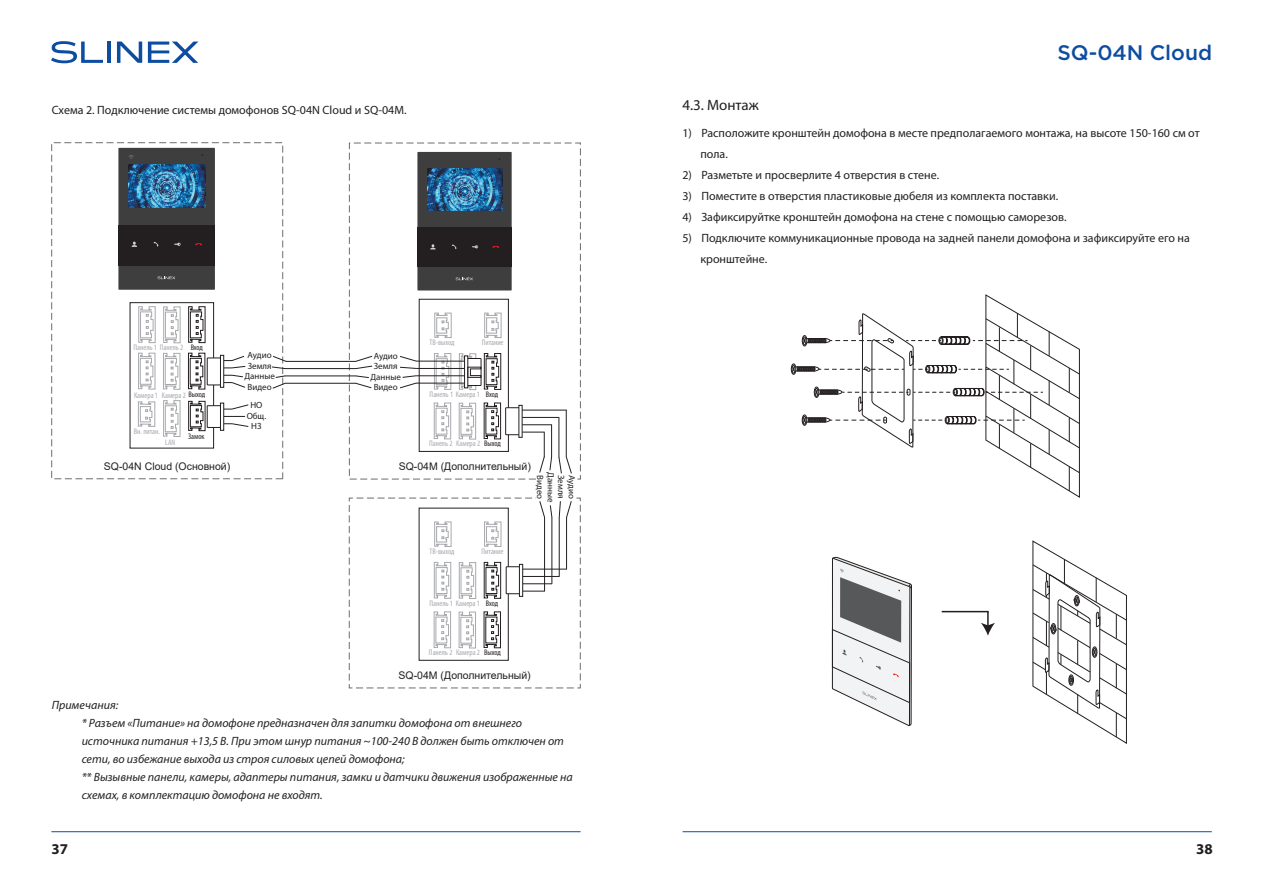
<style>
.page{position:relative;width:1263px;height:893px;background:#fff}
.page>*{position:absolute;margin:0;border:0;box-sizing:border-box;transform-origin:0 0}
.t1{font:500 21px "Gotham Pro";color:#0d4da1}
.t2{font:15px "Myriad Pro";color:#231f20}
.t3{font:700 15px "Myriad Pro";color:#231f20}
.t4{font:12px/21px "Myriad Pro";color:#231f20}
.t5{font:italic 12px/18px "Myriad Pro";color:#231f20}
.t6{font:10.5px "Arial";color:#231f20}
.t7{font:9px/10.5px "Myriad Pro";color:#231f20;text-align:center}
.t8{font:condensed 8.1px "Myriad Pro";color:#a8a9ad}
.t9{font:condensed 8.1px "Myriad Pro";letter-spacing:-.01em;color:#231f20}
</style>
<div class="page">
<div style="left:130px;top:302px;width:84px;height:146px;border:1px solid #231f20"></div>
<svg style="left:163px;top:306px;width:17px;height:37px"></svg>
<svg style="left:188px;top:306px;width:17px;height:37px"></svg>
<svg style="left:138px;top:306px;width:18px;height:37px"></svg>
<svg style="left:163px;top:353px;width:17px;height:37px"></svg>
<svg style="left:163px;top:400px;width:17px;height:37px"></svg>
<svg style="left:138px;top:353px;width:17px;height:36px"></svg>
<svg style="left:138px;top:401px;width:17px;height:26px"></svg>
<svg style="left:349px;top:142px;width:232px;height:338px"></svg>
<svg style="left:434px;top:353px;width:17px;height:37px"></svg>
<svg style="left:459px;top:403px;width:17px;height:36px"></svg>
<svg style="left:434px;top:403px;width:17px;height:36px"></svg>
<svg style="left:434px;top:313px;width:18px;height:25px"></svg>
<svg style="left:484px;top:313px;width:17px;height:25px"></svg>
<hr style="left:416px;top:361px;width:49px;height:1px;background:#231f20">
<hr style="left:416px;top:368px;width:49px;height:1px;background:#231f20">
<hr style="left:416px;top:376px;width:49px;height:1px;background:#231f20">
<hr style="left:416px;top:383px;width:49px;height:1px;background:#231f20">
<svg style="left:459px;top:353px;width:42px;height:37px"></svg>
<hr style="left:522px;top:417px;width:37px;height:1px;background:#231f20">
<hr style="left:522px;top:410px;width:44px;height:1px;background:#231f20">
<svg style="left:558px;top:456px;width:14px;height:18px"></svg>
<svg style="left:484px;top:403px;width:68px;height:70px"></svg>
<hr style="left:551px;top:425px;width:1px;height:32px;background:#231f20">
<hr style="left:559px;top:417px;width:1px;height:40px;background:#231f20">
<hr style="left:566px;top:410px;width:1px;height:47px;background:#231f20">
<svg style="left:348px;top:497px;width:233px;height:192px"></svg>
<svg style="left:519px;top:564px;width:4px;height:33px"></svg>
<div style="left:791px;top:364px;width:5px;height:10px;border:1px solid #231f20;border-radius:50%"></div>
<div style="left:417px;top:152px;width:95px;height:138px;background:#3e3e3f"></div>
<div style="left:417px;top:227px;width:95px;height:40px;background:#231f20"></div>
<svg style="left:456px;top:278px;width:17px;height:2px"></svg>
<svg style="left:430px;top:244px;width:6px;height:5px"></svg>
<svg style="left:472px;top:245px;width:6px;height:3px"></svg>
<img style="left:428px;top:169px;width:74px;height:42px">
<svg style="left:51px;top:41px;width:52px;height:22px"></svg>
<hr style="left:107px;top:42px;width:4px;height:21px;background:#0d4da1">
<svg style="left:117px;top:42px;width:25px;height:21px"></svg>
<svg style="left:148px;top:42px;width:50px;height:21px"></svg>
<hr style="left:51px;top:831px;width:530px;height:1px;background:#0d4da1">
<hr style="left:683px;top:831px;width:529px;height:1px;background:#0d4da1">
<div style="left:51px;top:142px;width:232px;height:337px;border:1px dashed #6c6d70"></div>
<svg style="left:273px;top:375px;width:13px;height:14px"></svg>
<hr style="left:285px;top:368px;width:71px;height:1px;background:#231f20">
<svg style="left:272px;top:356px;width:15px;height:13px"></svg>
<hr style="left:286px;top:361px;width:70px;height:1px;background:#231f20">
<hr style="left:285px;top:376px;width:71px;height:1px;background:#231f20">
<hr style="left:285px;top:383px;width:71px;height:1px;background:#231f20">
<svg style="left:400px;top:356px;width:17px;height:13px"></svg>
<svg style="left:400px;top:375px;width:17px;height:13px"></svg>
<svg style="left:355px;top:356px;width:18px;height:13px"></svg>
<svg style="left:355px;top:375px;width:16px;height:13px"></svg>
<div style="left:118px;top:148px;width:97px;height:142px;background:#3e3e3f"></div>
<div style="left:118px;top:225px;width:97px;height:40px;background:#231f20"></div>
<svg style="left:157px;top:276px;width:18px;height:3px"></svg>
<svg style="left:132px;top:242px;width:5px;height:5px"></svg>
<svg style="left:154px;top:242px;width:4px;height:5px"></svg>
<svg style="left:174px;top:243px;width:7px;height:3px"></svg>
<svg style="left:195px;top:243px;width:7px;height:2px"></svg>
<img style="left:129px;top:165px;width:76px;height:43px">
<svg style="left:128px;top:155px;width:6px;height:4px"></svg>
<svg style="left:188px;top:353px;width:58px;height:36px"></svg>
<svg style="left:220px;top:355px;width:4px;height:32px"></svg>
<svg style="left:188px;top:401px;width:61px;height:30px"></svg>
<svg style="left:220px;top:403px;width:4px;height:27px"></svg>
<svg style="left:792px;top:294px;width:335px;height:539px"></svg>
<p class="t4" style="left:52px;top:100px;width:356px">Схема 2. Подключение системы домофонов SQ-04N Cloud и SQ-04M.</p>
<p class="t8" style="left:134px;top:342px;width:51px">Панель 1 Панель 2</p>
<p class="t9" style="left:191px;top:342px;width:14px">Вход</p>
<p class="t9" style="left:188px;top:389px;width:18px">Выход</p>
<p class="t8" style="left:134px;top:390px;width:53px">Камера 1 Камера 2</p>
<p class="t8" style="left:134px;top:426px;width:28px">Вн. питан.</p>
<p class="t8" style="left:165px;top:437px;width:12px">LAN</p>
<p class="t9" style="left:188px;top:431px;width:18px">Замок</p>
<p class="t7" style="left:244px;top:350px;width:32px">Аудио<br>Земля<br>Данные<br>Видео</p>
<p class="t7" style="left:247px;top:400px;width:21px">НО<br>Общ.<br>НЗ</p>
<p class="t7" style="left:371px;top:350px;width:32px">Аудио<br>Земля<br>Данные<br>Видео</p>
<p class="t8" style="left:430px;top:338px;width:27px">ТВ-выход</p>
<p class="t8" style="left:482px;top:338px;width:23px">Питание</p>
<p class="t9" style="left:486px;top:390px;width:14px">Вход</p>
<p class="t8" style="left:430px;top:390px;width:52px">Панель 1 Камера 1</p>
<p class="t9" style="left:484px;top:438px;width:18px">Выход</p>
<p class="t8" style="left:429px;top:438px;width:53px">Панель 2 Камера 2</p>
<p class="t6" style="left:104px;top:459px;width:128px">SQ-04N Cloud (Основной)</p>
<p class="t6" style="left:399px;top:459px;width:134px">SQ-04M (Дополнительный)</p>
<p class="t7" style="left:556px;top:472px;width:32px;rotate:90deg">Данные<br>Видео</p>
<p class="t7" style="left:567px;top:475px;width:25px;rotate:90deg">Земля</p>
<p class="t7" style="left:577px;top:475px;width:26px;rotate:90deg">Аудио</p>
<p class="t8" style="left:429px;top:547px;width:27px">ТВ-выход</p>
<p class="t8" style="left:482px;top:547px;width:23px">Питание</p>
<p class="t9" style="left:486px;top:598px;width:14px">Вход</p>
<p class="t8" style="left:429px;top:598px;width:52px">Панель 1 Камера 1</p>
<p class="t9" style="left:484px;top:647px;width:18px">Выход</p>
<p class="t8" style="left:429px;top:647px;width:53px">Панель 2 Камера 2</p>
<p class="t6" style="left:399px;top:668px;width:134px">SQ-04M (Дополнительный)</p>
<p class="t5" style="left:82px;top:696px;width:493px;text-indent:-30px">Примечания:<br>* Разъем «Питание» на домофоне предназначен для запитки домофона от внешнего источника питания +13,5 В. При этом шнур питания ~100-240 В должен быть отключен от сети, во избежание выхода из строя силовых цепей домофона;<br>** Вызывные панели, камеры, адаптеры питания, замки и датчики движения изображенные на схемах, в комплектацию домофона не входят.</p>
<p class="t1" style="left:1057px;top:41px;width:156px">SQ-04N Cloud</p>
<p class="t2" style="left:682px;top:96px;width:78px">4.3. Монтаж</p>
<p class="t4" style="left:700px;top:122px;width:501px;text-indent:-18px">1) Расположите кронштейн домофона в месте предполагаемого монтажа, на высоте 150-160 см от пола.</p>
<p class="t4" style="left:682px;top:164px;width:258px">2) Разметьте и просверлите 4 отверстия в стене.</p>
<p class="t4" style="left:682px;top:185px;width:377px">3) Поместите в отверстия пластиковые дюбеля из комплекта поставки.</p>
<p class="t4" style="left:682px;top:206px;width:386px">4) Зафиксируйтке кронштейн домофона на стене с помощью саморезов.</p>
<p class="t4" style="left:700px;top:227px;width:491px;text-indent:-18px">5) Подключите коммуникационные провода на задней панели домофона и зафиксируйте его на кронштейне.</p>
<p class="t3" style="left:51px;top:839px;width:18px">37</p>
<p class="t3" style="left:1196px;top:839px;width:18px">38</p>
</div>
